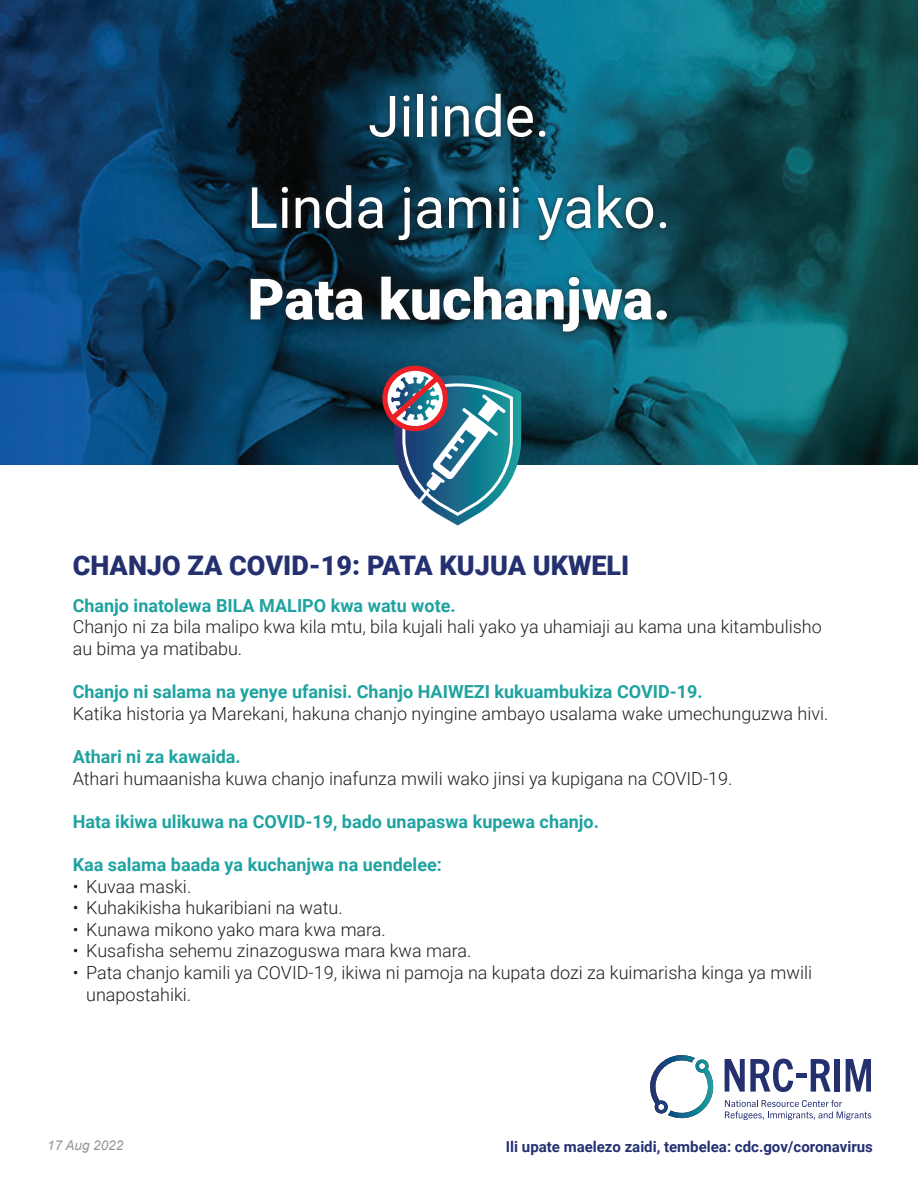
<style>
.page{position:relative;width:918px;height:1188px;background:#fff}
.page>*{position:absolute;margin:0;border:0;box-sizing:border-box;transform-origin:0 0}
.t1{font:57px/91.5px "Roboto";color:#fff;text-align:center}
.t2{font:900 57px "Roboto";color:#fff}
.t3{font:900 27px "Roboto";color:#253070}
.t4{font:300 18px/21.6px "Roboto";color:#231f20}
.t5{font:700 18px "Roboto";color:#1fa3a0}
.t6{font:700 15px "Roboto";color:#253070}
.t7{font:italic 13.5px "Arial";color:#939598}
</style>
<div class="page">
<img style="left:0;top:0;width:918px;height:465px">
<svg style="left:725px;top:1059px;width:68px;height:33px"></svg>
<div style="left:796px;top:1073px;width:10px;height:5px;background:#25306f"></div>
<svg style="left:811px;top:1059px;width:20px;height:33px"></svg>
<div style="left:835px;top:1059px;width:5px;height:33px;background:#25306f"></div>
<svg style="left:846px;top:1059px;width:25px;height:33px"></svg>
<svg style="left:725px;top:1100px;width:146px;height:19px"></svg>
<svg style="left:650px;top:1055px;width:64px;height:64px"></svg>
<div style="left:245px;top:87px;width:428px;height:251px;background:#231f20;opacity:.75"></div>
<svg style="left:382px;top:366px;width:139px;height:160px"></svg>
<h1 class="t1" style="left:247px;top:68px;width:425px">Jilinde.<br>Linda jamii yako.</h1>
<h1 class="t2" style="left:248px;top:259px;width:424px">Pata kuchanjwa.</h1>
<h2 class="t3" style="left:73px;top:547px;width:558px">CHANJO ZA COVID-19: PATA KUJUA UKWELI</h2>
<p class="t5" style="left:73px;top:593px;width:385px">Chanjo inatolewa BILA MALIPO kwa watu wote.</p>
<p class="t4" style="left:73px;top:616px;width:751px">Chanjo ni za bila malipo kwa kila mtu, bila kujali hali yako ya uhamiaji au kama una kitambulisho au bima ya matibabu.</p>
<p class="t5" style="left:73px;top:679px;width:631px">Chanjo ni salama na yenye ufanisi. Chanjo HAIWEZI kukuambukiza COVID-19.</p>
<p class="t4" style="left:73px;top:702px;width:757px">Katika historia ya Marekani, hakuna chanjo nyingine ambayo usalama wake umechunguzwa hivi.</p>
<p class="t5" style="left:73px;top:744px;width:170px">Athari ni za kawaida.</p>
<p class="t4" style="left:73px;top:767px;width:661px">Athari humaanisha kuwa chanjo inafunza mwili wako jinsi ya kupigana na COVID-19.</p>
<p class="t5" style="left:73px;top:809px;width:528px">Hata ikiwa ulikuwa na COVID-19, bado unapaswa kupewa chanjo.</p>
<p class="t5" style="left:73px;top:852px;width:371px">Kaa salama baada ya kuchanjwa na uendelee:</p>
<p class="t4" style="left:73px;top:875px;width:120px">• Kuvaa maski.</p>
<p class="t4" style="left:73px;top:896px;width:272px">• Kuhakikisha hukaribiani na watu.</p>
<p class="t4" style="left:73px;top:918px;width:315px">• Kunawa mikono yako mara kwa mara.</p>
<p class="t4" style="left:73px;top:940px;width:400px">• Kusafisha sehemu zinazoguswa mara kwa mara.</p>
<p class="t4" style="left:86px;top:961px;width:727px;text-indent:-14px">• Pata chanjo kamili ya COVID-19, ikiwa ni pamoja na kupata dozi za kuimarisha kinga ya mwili unapostahiki.</p>
<p class="t7" style="left:47px;top:1137px;width:78px">17 Aug 2022</p>
<p class="t6" style="left:506px;top:1136px;width:369px">Ili upate maelezo zaidi, tembelea: cdc.gov/coronavirus</p>
</div>
